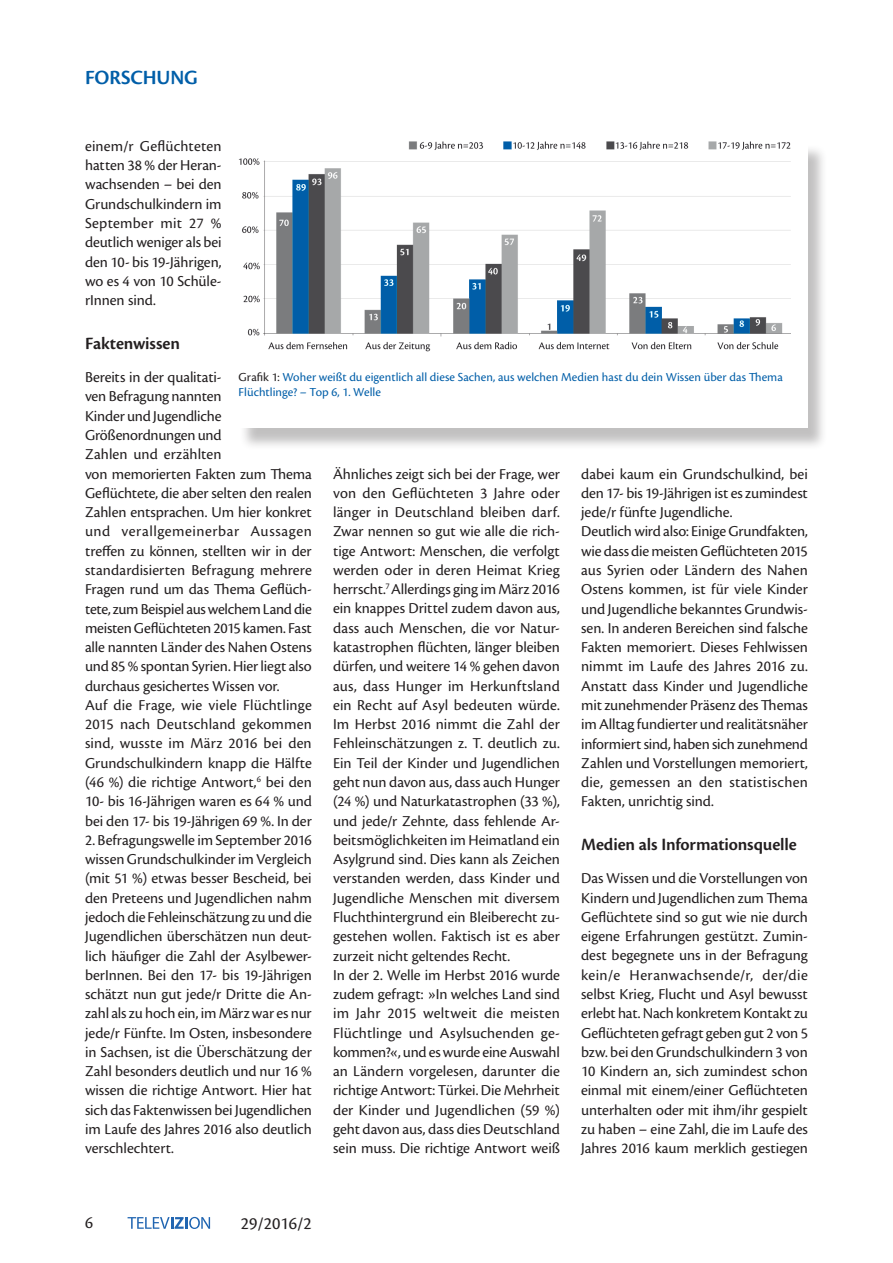
<style>
.page{position:relative;width:893px;height:1263px;background:#fff}
.page>*{position:absolute;margin:0;border:0;box-sizing:border-box;transform-origin:0 0}
.t1{font:600 21px "Cronos Pro";letter-spacing:-.005em;color:#005ea8}
.t2{font:600 18px "Cronos Pro";letter-spacing:-.005em;color:#231f20}
.t3{font:18px "Cronos Pro";color:#231f20}
.t4{font:17.25px "Cronos Pro";color:#231f20}
.t5{font:15.75px/19.4px "Cronos Pro";letter-spacing:-.005em;color:#231f20;text-align:justify}
.t6{font:12.75px/15.3px "Cronos Pro";letter-spacing:.005em;color:#005ea8}
.s1{color:#231f20}
</style>
<div class="page">
<div style="left:239px;top:145px;width:588px;height:306px;background:#231f20;opacity:.28"></div>
<div style="left:239px;top:140px;width:569px;height:287px;background:#fff"></div>
<img style="left:239px;top:141px;width:552px;height:211px">
<svg style="left:128px;top:1217px;width:82px;height:12px"></svg>
<h1 class="t1" style="left:85px;top:65px;width:114px">FORSCHUNG</h1>
<p class="t5" style="left:85px;top:136px;width:138px">einem/r Geflüchteten hatten 38 % der Heran&shy;wachsenden – bei den Grundschulkindern im September mit 27 % deutlich weniger als bei den 10- bis 19-Jährigen, wo es 4 von 10 Schüle&shy;rInnen sind.</p>
<p class="t2" style="left:85px;top:333px;width:96px">Faktenwissen</p>
<p class="t5" style="left:85px;top:368px;width:228px;text-align:left">Bereits in der qualitati-<br>ven Befragung nannten<br>Kinder und Jugendliche Größenordnungen und<br>Zahlen und erzählten<br>von memorierten Fakten zum Thema Geflüchtete, die aber selten den realen Zahlen entsprachen. Um hier konkret und verallgemeinerbar Aussagen treffen zu können, stellten wir in der standardisierten Befragung mehrere Fragen rund um das Thema Geflüch&shy;tete, zum Beispiel aus welchem Land die meisten Geflüchteten 2015 kamen. Fast alle nannten Länder des Nahen Ostens und 85 % spontan Syrien. Hier liegt also durchaus gesichertes Wissen vor.<br>Auf die Frage, wie viele Flüchtlinge 2015 nach Deutschland gekommen sind, wusste im März 2016 bei den Grundschulkindern knapp die Hälfte (46 %) die richtige Antwort,<sup>6</sup> bei den 10- bis 16-Jährigen waren es 64 % und bei den 17- bis 19-Jährigen 69 %. In der</p>
<p class="t5" style="left:85px;top:830px;width:228px">2. Befragungswelle im September 2016 wissen Grundschulkinder im Vergleich (mit 51 %) etwas besser Bescheid, bei den Preteens und Jugendlichen nahm jedoch die Fehleinschätzung zu und die Jugendlichen überschätzen nun deut&shy;lich häufiger die Zahl der Asylbewer&shy;berInnen. Bei den 17- bis 19-Jährigen schätzt nun gut jede/r Dritte die An&shy;zahl als zu hoch ein, im März war es nur jede/r Fünfte. Im Osten, insbesondere in Sachsen, ist die Überschätzung der Zahl besonders deutlich und nur 16 % wissen die richtige Antwort. Hier hat sich das Faktenwissen bei Jugendlichen im Laufe des Jahres 2016 also deutlich verschlechtert.</p>
<p class="t6" style="left:239px;top:369px;width:546px"><span class="s1">Grafik 1:</span> Woher weißt du eigentlich all diese Sachen, aus welchen Medien hast du dein Wissen über das Thema<br>Flüchtlinge? – Top 6, 1. Welle</p>
<p class="t5" style="left:333px;top:464px;width:228px;text-align:left">Ähnliches zeigt sich bei der Frage, wer von den Geflüchteten 3 Jahre oder länger in Deutschland bleiben darf.<br>Zwar nennen so gut wie alle die rich&shy;tige Antwort: Menschen, die verfolgt werden oder in deren Heimat Krieg herrscht.<sup>7</sup> Allerdings ging im März 2016 ein knappes Drittel zudem davon aus, dass auch Menschen, die vor Natur&shy;katastrophen flüchten, länger bleiben dürfen, und weitere 14 % gehen davon aus, dass Hunger im Herkunftsland ein Recht auf Asyl bedeuten würde.<br>Im Herbst 2016 nimmt die Zahl der Fehleinschätzungen z. T. deutlich zu.<br>Ein Teil der Kinder und Jugendlichen geht nun davon aus, dass auch Hunger (24 %) und Naturkatastrophen (33 %), und jede/r Zehnte, dass fehlende Ar&shy;beitsmöglichkeiten im Heimatland ein Asylgrund sind. Dies kann als Zeichen verstanden werden, dass Kinder und Jugendliche Menschen mit diversem Fluchthintergrund ein Bleiberecht zu&shy;gestehen wollen. Faktisch ist es aber zurzeit nicht geltendes Recht.<br>In der 2. Welle im Herbst 2016 wurde zudem gefragt: »In welches Land sind im Jahr 2015 weltweit die meisten Flüchtlinge und Asylsuchenden ge&shy;kommen?«, und es wurde eine Auswahl an Ländern vorgelesen, darunter die richtige Antwort: Türkei. Die Mehrheit der Kinder und Jugendlichen (59 %) geht davon aus, dass dies Deutschland sein muss. Die richtige Antwort weiß</p>
<p class="t5" style="left:581px;top:464px;width:228px;text-align:left">dabei kaum ein Grundschulkind, bei den 17- bis 19-Jährigen ist es zumindest jede/r fünfte Jugendliche.<br>Deutlich wird also: Einige Grundfakten, wie dass die meisten Geflüchteten 2015 aus Syrien oder Ländern des Nahen Ostens kommen, ist für viele Kinder und Jugendliche bekanntes Grundwis&shy;sen. In anderen Bereichen sind falsche Fakten memoriert. Dieses Fehlwissen nimmt im Laufe des Jahres 2016 zu.<br>Anstatt dass Kinder und Jugendliche mit zunehmender Präsenz des Themas im Alltag fundierter und realitätsnäher informiert sind, haben sich zunehmend Zahlen und Vorstellungen memoriert, die, gemessen an den statistischen Fakten, unrichtig sind.</p>
<p class="t2" style="left:581px;top:834px;width:217px">Medien als Informationsquelle</p>
<p class="t5" style="left:581px;top:869px;width:228px">Das Wissen und die Vorstellungen von Kindern und Jugendlichen zum Thema Geflüchtete sind so gut wie nie durch eigene Erfahrungen gestützt. Zumin&shy;dest begegnete uns in der Befragung kein/e Heranwachsende/r, der/die selbst Krieg, Flucht und Asyl bewusst erlebt hat. Nach konkretem Kontakt zu Geflüchteten gefragt geben gut 2 von 5 bzw. bei den Grundschulkindern 3 von 10 Kindern an, sich zumindest schon einmal mit einem/einer Geflüchteten unterhalten oder mit ihm/ihr gespielt zu haben – eine Zahl, die im Laufe des Jahres 2016 kaum merklich gestiegen</p>
<p class="t4" style="left:85px;top:1213px;width:9px">6</p>
<p class="t3" style="left:241px;top:1213px;width:73px">29/2016/2</p>
</div>
